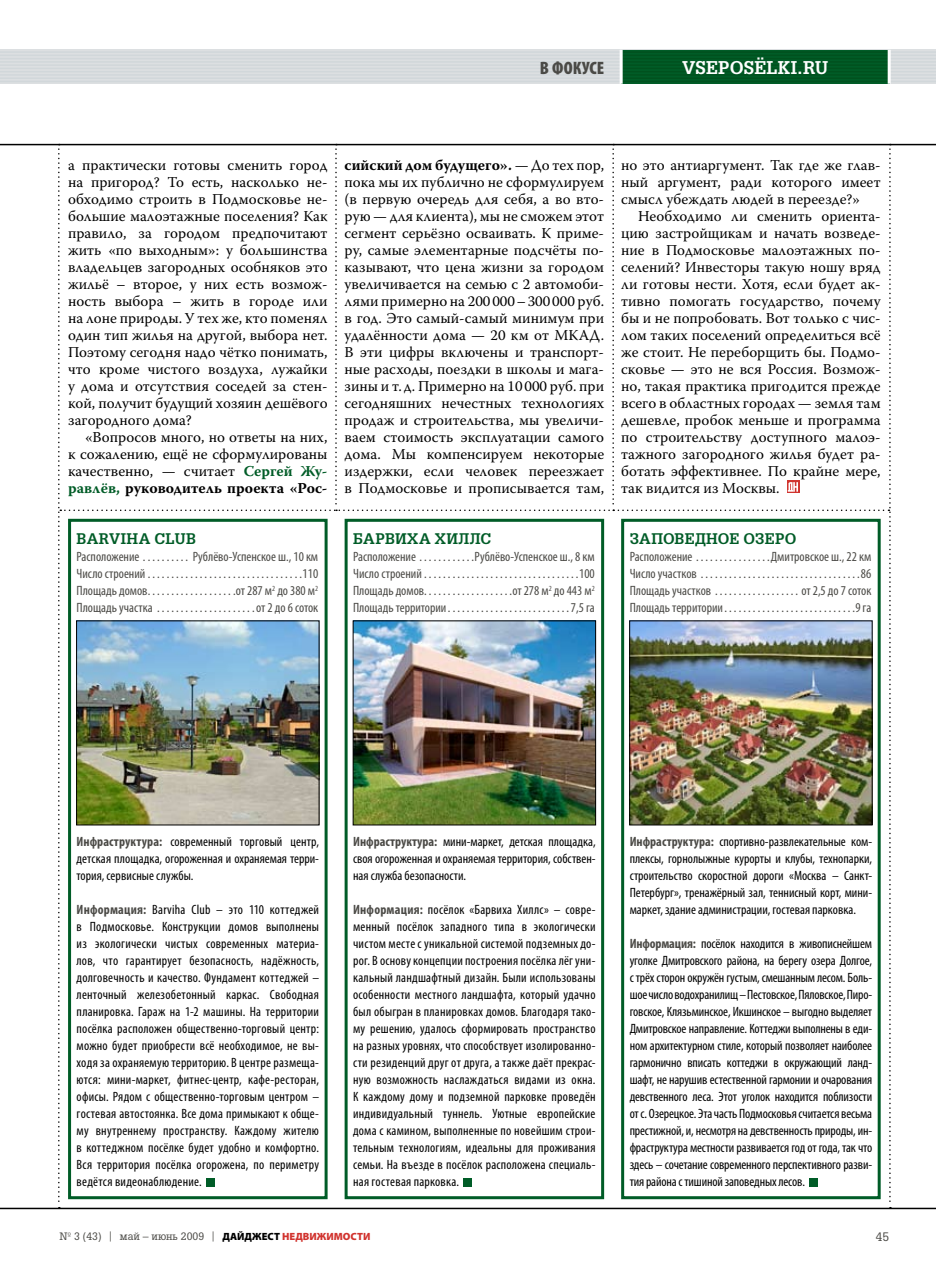
<style>
.page{position:relative;width:936px;height:1263px;background:#fff}
.page>*{position:absolute;margin:0;border:0;box-sizing:border-box;transform-origin:0 0}
.t1{font:700 18px "AG Gloria C";letter-spacing:.01em;color:#fff}
.t2{font:900 condensed 18px "Myriad Pro";letter-spacing:.005em;color:#4b4a46}
.t3{font:15px/17px "Warnock Pro";color:#000;text-align:justify}
.t4{font:700 15px "AG Gloria C";letter-spacing:.03em;color:#005c27}
.t5{font:700 15px "AG Gloria C";letter-spacing:.01em;color:#005c27}
.t6{font:condensed 13.5px/17px "Myriad Pro";color:#000;text-align:justify}
.t7{font:condensed 13.5px "Myriad Pro";color:#4b4a46}
.t8{font:12px "AG Gloria C";color:#4b4a46}
.t9{font:10.5px "AG Gloria C";color:#4b4a46}
.s1{font-weight:700;color:#005c27}
.s2{font-weight:700}
.s3{font-weight:700;color:#4b4a46}
.s4{font-family:"Warnock Pro"}
.s5{font-family:"Myriad Pro";font-weight:900;color:#000}
.s6{font-family:"Myriad Pro";font-weight:900;color:#d1342f}
</style>
<div class="page">
<div style="left:0;top:50px;width:935px;height:34px;background:#dcdfe1"></div>
<hr style="left:0;top:51px;width:935px;height:2px;background:#d1d7da">
<hr style="left:0;top:55px;width:935px;height:1px;background:#d1d7da">
<hr style="left:0;top:58px;width:935px;height:1px;background:#d1d7da">
<hr style="left:0;top:61px;width:935px;height:2px;background:#d1d7da">
<hr style="left:0;top:64px;width:935px;height:2px;background:#d1d7da">
<hr style="left:0;top:68px;width:935px;height:1px;background:#d1d7da">
<hr style="left:0;top:71px;width:935px;height:1px;background:#d1d7da">
<hr style="left:0;top:74px;width:935px;height:2px;background:#d1d7da">
<hr style="left:0;top:77px;width:935px;height:2px;background:#d1d7da">
<hr style="left:0;top:81px;width:935px;height:1px;background:#d1d7da">
<div style="left:621px;top:50px;width:268px;height:34px;background:#005c27"></div>
<hr style="left:0;top:144px;width:935px;height:1px;background:#000">
<hr style="left:621px;top:51px;width:268px;height:2px;background:#00511e">
<hr style="left:621px;top:55px;width:268px;height:1px;background:#00511e">
<hr style="left:621px;top:58px;width:268px;height:1px;background:#00511e">
<hr style="left:621px;top:61px;width:268px;height:2px;background:#00511e">
<hr style="left:621px;top:64px;width:268px;height:2px;background:#00511e">
<hr style="left:621px;top:68px;width:268px;height:1px;background:#00511e">
<hr style="left:621px;top:71px;width:268px;height:1px;background:#00511e">
<hr style="left:621px;top:74px;width:268px;height:2px;background:#00511e">
<hr style="left:621px;top:77px;width:268px;height:2px;background:#00511e">
<hr style="left:621px;top:81px;width:268px;height:1px;background:#00511e">
<hr style="left:619px;top:50px;width:3px;height:34px;background:#fff">
<hr style="left:887px;top:50px;width:3px;height:34px;background:#fff">
<hr style="left:0;top:1208px;width:935px;height:1px;background:#000">
<img style="left:58px;top:145px;width:832px;height:1063px">
<h1 class="t2" style="left:539px;top:56px;width:66px">В ФОКУСЕ</h1>
<h1 class="t1" style="left:682px;top:57px;width:147px">VSEPOSЁLKI.RU</h1>
<p class="t3" style="left:68px;top:156px;width:261px">а практически готовы сменить город на пригород? То есть, насколько не&shy;обходимо строить в Подмосковье не&shy;большие малоэтажные поселения? Как правило, за городом предпочитают жить «по выходным»: у большинства владельцев загородных особняков это жильё – второе, у них есть возмож&shy;ность выбора – жить в городе или на лоне природы. У тех же, кто поменял один тип жилья на другой, выбора нет.<br>Поэтому сегодня надо чётко понимать, что кроме чистого воздуха, лужайки у дома и отсутствия соседей за стен&shy;кой, получит будущий хозяин дешёвого загородного дома?</p>
<p class="t3" style="left:68px;top:429px;width:261px;text-indent:17px">«Вопросов много, но ответы на них, к сожалению, ещё не сформулированы качественно, — считает <span class="s1">Сергей Жу&shy;равлёв,</span> <span class="s2">руководитель проекта «Рос-</span></p>
<p class="t4" style="left:77px;top:530px;width:121px">BARVIHA CLUB</p>
<p class="t7" style="left:77px;top:549px;width:68px">Расположение...........</p>
<p class="t7" style="left:193px;top:549px;width:127px">Рублёво-Успенское ш., 10 км</p>
<p class="t7" style="left:77px;top:566px;width:73px">Число строений.................................</p>
<p class="t7" style="left:302px;top:566px;width:17px">110</p>
<p class="t7" style="left:77px;top:583px;width:75px">Площадь домов...................</p>
<p class="t7" style="left:236px;top:583px;width:84px">от 287 м<sup>2</sup> до 380 м<sup>2</sup></p>
<p class="t7" style="left:77px;top:600px;width:82px">Площадь участка .....................</p>
<p class="t7" style="left:256px;top:600px;width:64px">от 2 до 6 соток</p>
<p class="t3" style="left:344px;top:156px;width:261px"><span class="s2">сийский дом будущего».</span> — До тех пор, пока мы их публично не сформулируем (в первую очередь для себя, а во вто&shy;рую — для клиента), мы не сможем этот сегмент серьёзно осваивать. К приме&shy;ру, самые элементарные подсчёты по&shy;казывают, что цена жизни за городом увеличивается на семью с 2 автомоби&shy;лями примерно на 200 000–300000 руб. в год. Это самый-самый минимум при удалённости дома — 20 км от МКАД.<br>В эти цифры включены и транспорт&shy;ные расходы, поездки в школы и мага&shy;зины и т.д. Примерно на 10000 руб. при сегодняшних нечестных технологиях продаж и строительства, мы увеличи&shy;ваем стоимость эксплуатации самого дома. Мы компенсируем некоторые издержки, если человек переезжает в Подмосковье и прописывается там,</p>
<p class="t3" style="left:621px;top:157px;width:261px">но это антиаргумент. Так где же глав&shy;ный аргумент, ради которого имеет смысл убеждать людей в переезде?»</p>
<p class="t3" style="left:621px;top:208px;width:261px;text-indent:17px">Необходимо ли сменить ориента&shy;цию застройщикам и начать возведе&shy;ние в Подмосковье малоэтажных по&shy;селений? Инвесторы такую ношу вряд ли готовы нести. Хотя, если будет ак&shy;тивно помогать государство, почему бы и не попробовать. Вот только с чис&shy;лом таких поселений определиться всё же стоит. Не переборщить бы. Подмо&shy;сковье — это не вся Россия. Возмож&shy;но, такая практика пригодится прежде всего в областных городах — земля там дешевле, пробок меньше и программа по строительству доступного малоэ&shy;тажного загородного жилья будет ра&shy;ботать эффективнее. По крайне мере, так видится из Москвы.</p>
<p class="t4" style="left:353px;top:530px;width:140px">БАРВИХА ХИЛЛС</p>
<p class="t7" style="left:353px;top:549px;width:68px">Расположение............</p>
<p class="t7" style="left:474px;top:549px;width:122px">Рублёво-Успенское ш., 8 км</p>
<p class="t7" style="left:353px;top:566px;width:73px">Число строений.................................</p>
<p class="t7" style="left:579px;top:566px;width:17px">100</p>
<p class="t7" style="left:353px;top:583px;width:75px">Площадь домов...................</p>
<p class="t7" style="left:512px;top:583px;width:84px">от 278 м<sup>2</sup> до 443 м<sup>2</sup></p>
<p class="t7" style="left:353px;top:600px;width:97px">Площадь территории..........................</p>
<p class="t7" style="left:571px;top:600px;width:25px">7,5 га</p>
<p class="t5" style="left:629px;top:530px;width:168px">ЗАПОВЕДНОЕ ОЗЕРО</p>
<p class="t7" style="left:629px;top:549px;width:68px">Расположение................</p>
<p class="t7" style="left:770px;top:549px;width:102px">Дмитровское ш., 22 км</p>
<p class="t7" style="left:629px;top:566px;width:73px">Число участков..................................</p>
<p class="t7" style="left:860px;top:566px;width:12px">86</p>
<p class="t7" style="left:629px;top:583px;width:87px">Площадь участков...................</p>
<p class="t7" style="left:801px;top:583px;width:71px">от 2,5 до 7 соток</p>
<p class="t7" style="left:629px;top:600px;width:97px">Площадь территории............................</p>
<p class="t7" style="left:855px;top:600px;width:17px">9 га</p>
<p class="t6" style="left:77px;top:833px;width:244px"><span class="s3">Инфраструктура:</span> современный торговый центр, детская площадка, огороженная и охраняемая терри&shy;тория, сервисные службы.</p>
<p class="t6" style="left:77px;top:901px;width:244px"><span class="s3">Информация:</span> Barviha Club – это 110 коттеджей в Подмосковье. Конструкции домов выполнены из экологически чистых современных материа&shy;лов, что гарантирует безопасность, надёжность, долговечность и качество. Фундамент коттеджей – ленточный железобетонный каркас. Свободная планировка. Гараж на 1-2 машины. На территории посёлка расположен общественно-торговый центр: можно будет приобрести всё необходимое, не вы&shy;ходя заохраняемую территорию. В центре размеща&shy;ются: мини-маркет, фитнес-центр, кафе-ресторан, офисы. Рядом с общественно-торговым центром – гостевая автостоянка. Все дома примыкают к обще&shy;му внутреннему пространству. Каждому жителю в коттеджном посёлке будет удобно и комфортно.<br>Вся территория посёлка огорожена, по периметру ведётся видеонаблюдение.</p>
<p class="t6" style="left:353px;top:833px;width:244px"><span class="s3">Инфраструктура:</span> мини-маркет, детская площадка, своя огороженная и охраняемая территория, собствен&shy;ная служба безопасности.</p>
<p class="t6" style="left:353px;top:901px;width:244px"><span class="s3">Информация:</span> посёлок «Барвиха Хиллс» – совре&shy;менный посёлок западного типа в экологически чистом месте с уникальной системой подземных до&shy;рог. В основу концепции построения посёлка лёг уни&shy;кальный ландшафтный дизайн. Были использованы особенности местного ландшафта, который удачно был обыгран в планировках домов. Благодаря тако&shy;му решению, удалось сформировать пространство на разных уровнях, что способствует изолированно&shy;сти резиденций друг от друга, а также даёт прекрас&shy;ную возможность наслаждаться видами из окна.<br>К каждому дому и подземной парковке проведён индивидуальный туннель. Уютные европейские дома с камином, выполненные по новейшим строи&shy;тельным технологиям, идеальны для проживания семьи. На въезде в посёлок расположена специаль&shy;ная гостевая парковка.</p>
<p class="t6" style="left:629px;top:833px;width:244px"><span class="s3">Инфраструктура:</span> спортивно-развлекательные ком&shy;плексы, горнолыжные курорты и клубы, технопарки, строительство скоростной дороги «Москва – Санкт-Петербург», тренажёрный зал, теннисный корт, мини&shy;маркет, здание администрации, гостевая парковка.</p>
<p class="t6" style="left:629px;top:935px;width:244px"><span class="s3">Информация:</span> посёлок находится в живописнейшем уголке Дмитровского района, на берегу озера Долгое, с трёх сторон окружён густым, смешанным лесом. Боль&shy;шое число водохранилищ – Пестовское, Пяловское, Пиро&shy;говское, Клязьминское, Икшинское – выгодно выделяет Дмитровское направление. Коттеджи выполнены в еди&shy;ном архитектурном стиле, который позволяет наиболее гармонично вписать коттеджи в окружающий ланд&shy;шафт, не нарушив естественной гармонии и очарования девственного леса. Этот уголок находится поблизости от с. Озерецкое. Эта часть Подмосковья считается весьма престижной, и, несмотря на девственность природы, ин&shy;фраструктура местности развивается год от года, так что здесь – сочетание современного перспективного разви&shy;тия района с тишиной заповедных лесов.</p>
<p class="t9" style="left:60px;top:1230px;width:312px">№ 3 (43) <span class="s4">|</span> май – июнь 2009 <span class="s4">|</span> <span class="s5">ДАЙДЖЕСТ</span> <span class="s6">НЕДВИЖИМОСТИ</span></p>
<p class="t8" style="left:875px;top:1229px;width:15px">45</p>
</div>
